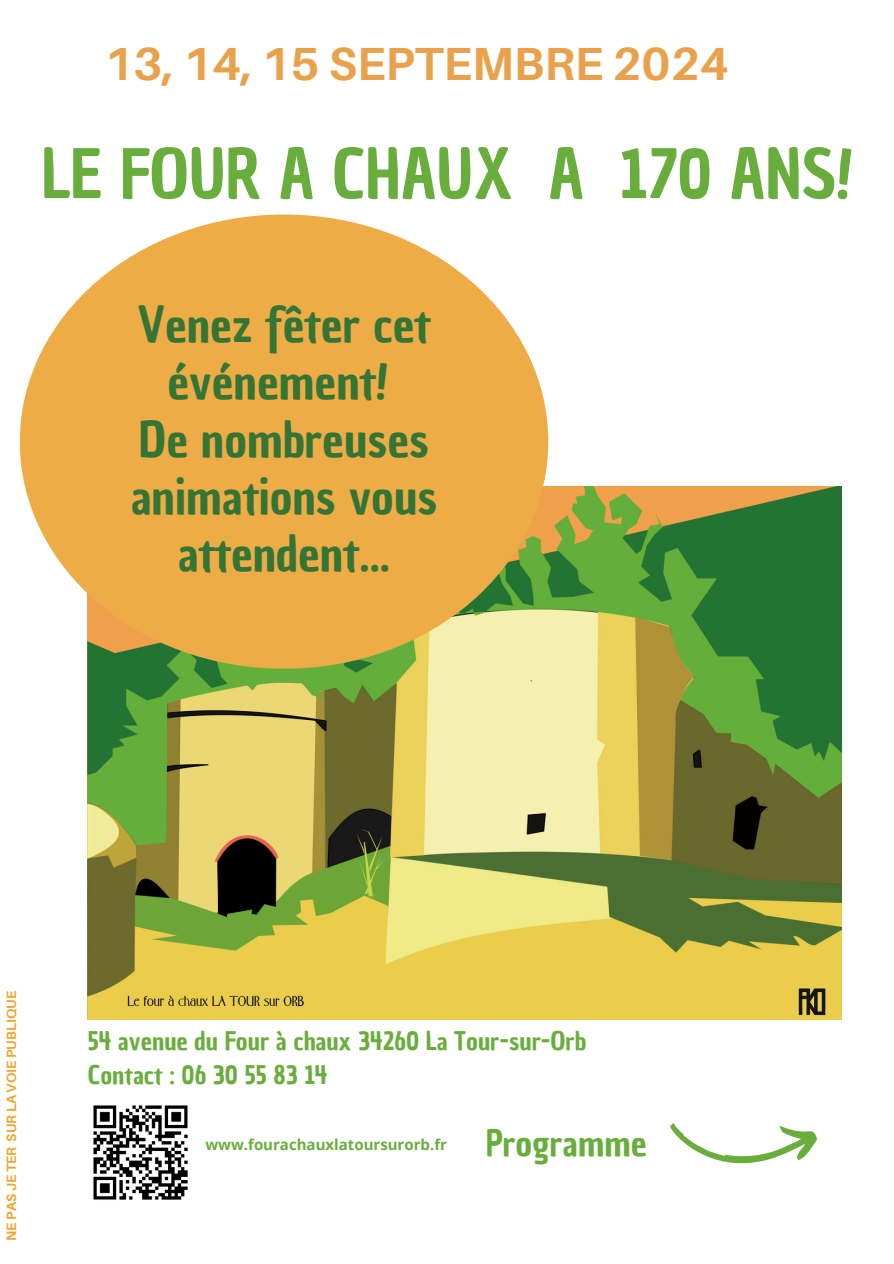
<style>
.page{position:relative;width:894px;height:1264px;background:#fff}
.page>*{position:absolute;margin:0;border:0;box-sizing:border-box;transform-origin:0 0}
.t1{font:66.45px "Chau Philomene One";color:#69ae3d}
.t2{font:48px/57.3px "Chau Philomene One";color:#347435;text-align:center}
.t3{font:700 46.5px "Aileron";color:#e9a14b}
.t4{font:35.4px "Chau Philomene One";color:#69ae3d}
.t5{font:25.05px/34.8px "Chau Philomene One";color:#69ae3d}
.t6{font:700 15px "Open Sans";color:#69ae3d}
.t7{font:700 13.5px "Aileron";color:#f1a42f}
</style>
<div class="page">
<img style="left:88px;top:486px;width:752px;height:533px">
<div style="left:20px;top:214px;width:528px;height:454px;background:#eeac47;border-radius:50%"></div>
<svg style="left:670px;top:1123px;width:147px;height:41px"></svg>
<img style="left:93px;top:1105px;width:95px;height:95px">
<p class="t3" style="left:104px;top:35px;width:625px">13, 14, 15 SEPTEMBRE 2024</p>
<h3 class="t1" style="left:41px;top:129px;width:812px">LE FOUR A CHAUX A 170 ANS!</h3>
<p class="t2" style="left:131px;top:296px;width:308px">Venez fêter cet événement!<br>De nombreuses animations vous attendent...</p>
<h5 class="t7" style="left:3px;top:1240px;width:251px;rotate:-90deg">NE PAS JE TER SUR LA VOIE PUBLIQUE</h5>
<h6 class="t5" style="left:88px;top:1023px;width:499px">54 avenue du Four à chaux 34260 La Tour-sur-Orb<br>Contact : 06 30 55 83 14</h6>
<h4 class="t6" style="left:205px;top:1133px;width:243px">www.fourachauxlatoursurorb.fr</h4>
<p class="t4" style="left:485px;top:1119px;width:163px">Programme</p>
</div>
